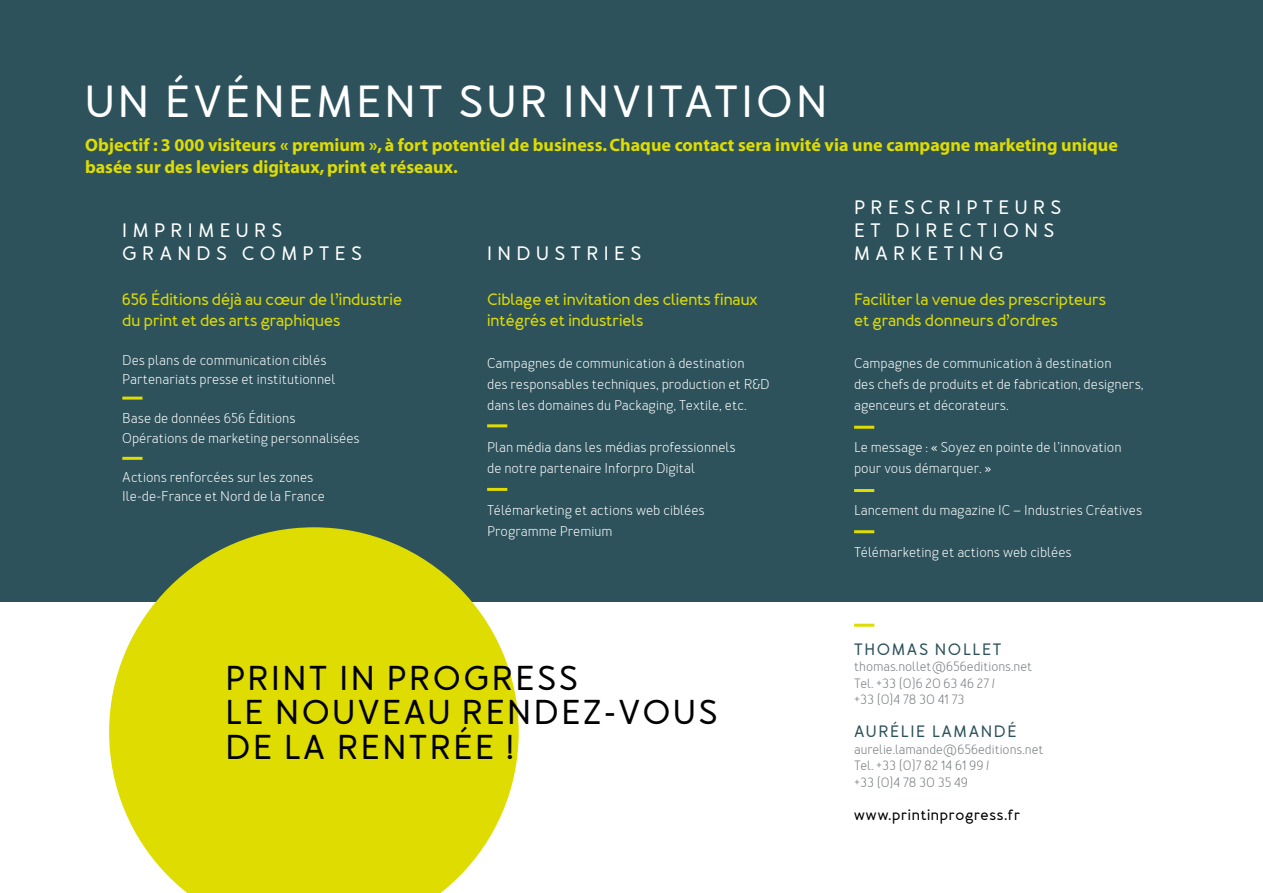
<style>
.page{position:relative;width:1263px;height:893px;background:#fff}
.page>*{position:absolute;margin:0;border:0;box-sizing:border-box;transform-origin:0 0}
.t1{font:700 45px "Merlo Round";letter-spacing:.075em;color:#fff}
.t2{font:700 34.5px/34.5px "Merlo Round";letter-spacing:.075em;color:#000}
.t3{font:700 19.5px/23.4px "Merlo Round";letter-spacing:.28em;color:#fff}
.t4{font:700 18px/21.6px "Myriad";color:#dedc00}
.t5{font:700 16.5px/21px "Merlo Round";color:#dedc00}
.t6{font:700 16.5px "Merlo Round";letter-spacing:.1em;color:#2d525c}
.t7{font:700 15px "Merlo Round";letter-spacing:.05em;color:#000}
.t8{font:14.25px/21px "Merlo";color:#fff}
.t9{font:13.5px/16.5px "Merlo";color:#74797c}
</style>
<div class="page">
<div style="left:0;top:0;width:1263px;height:602px;background:#2d525c"></div>
<hr style="left:122px;top:397px;width:21px;height:3px;background:#dedc00">
<hr style="left:122px;top:457px;width:21px;height:3px;background:#dedc00">
<hr style="left:854px;top:426px;width:20px;height:3px;background:#dedc00">
<hr style="left:854px;top:489px;width:20px;height:3px;background:#dedc00">
<hr style="left:854px;top:530px;width:20px;height:3px;background:#dedc00">
<hr style="left:487px;top:424px;width:20px;height:3px;background:#dedc00">
<hr style="left:487px;top:488px;width:20px;height:3px;background:#dedc00">
<svg style="left:109px;top:527px;width:410px;height:366px;fill:#dedc00"></svg>
<hr style="left:854px;top:624px;width:20px;height:3px;background:#dedc00">
<h1 class="t1" style="left:85px;top:74px;width:744px">UN ÉVÉNEMENT SUR INVITATION</h1>
<p class="t4" style="left:85px;top:135px;width:1034px">Objectif : 3 000 visiteurs « premium », à fort potentiel de business. Chaque contact sera invité via une campagne marketing unique basée sur des leviers digitaux, print et réseaux.</p>
<h3 class="t3" style="left:122px;top:220px;width:241px">IMPRIMEURS<br>GRANDS COMPTES</h3>
<p class="t5" style="left:122px;top:289px;width:281px">656 Éditions déjà au cœur de l’industrie du print et des arts graphiques</p>
<p class="t8" style="left:122px;top:350px;width:215px;line-height:19.5px">Des plans de communication ciblés<br>Partenariats presse et institutionnel</p>
<p class="t8" style="left:122px;top:409px;width:239px;line-height:19.5px">Base de données 656 Éditions<br>Opérations de marketing personnalisées</p>
<p class="t8" style="left:122px;top:467px;width:204px;line-height:19.5px">Actions renforcées sur les zones<br>Ile-de-France et Nord de la France</p>
<h3 class="t3" style="left:487px;top:243px;width:156px">INDUSTRIES</h3>
<p class="t5" style="left:487px;top:289px;width:272px">Ciblage et invitation des clients finaux intégrés et industriels</p>
<p class="t8" style="left:487px;top:352px;width:284px">Campagnes de communication à destination<br>des responsables techniques, production et R&amp;D dans les domaines du Packaging, Textile, etc.</p>
<p class="t8" style="left:487px;top:436px;width:250px">Plan média dans les médias professionnels de notre partenaire Inforpro Digital</p>
<p class="t8" style="left:487px;top:499px;width:219px">Télémarketing et actions web ciblées<br>Programme Premium</p>
<h2 class="t2" style="left:225px;top:663px;width:494px">PRINT IN PROGRESS<br>LE NOUVEAU RENDEZ-VOUS<br>DE LA RENTRÉE !</h2>
<h3 class="t3" style="left:854px;top:196px;width:209px">PRESCRIPTEURS<br>ET DIRECTIONS<br>MARKETING</h3>
<p class="t5" style="left:854px;top:289px;width:253px">Faciliter la venue des prescripteurs et grands donneurs d’ordres</p>
<p class="t8" style="left:854px;top:352px;width:291px">Campagnes de communication à destination<br>des chefs de produits et de fabrication, designers, agenceurs et décorateurs.</p>
<p class="t8" style="left:854px;top:436px;width:269px">Le message : « Soyez en pointe de l’innovation pour vous démarquer. »</p>
<p class="t8" style="left:854px;top:499px;width:290px">Lancement du magazine IC – Industries Créatives</p>
<p class="t8" style="left:854px;top:541px;width:219px">Télémarketing et actions web ciblées</p>
<p class="t6" style="left:854px;top:639px;width:149px">THOMAS NOLLET</p>
<p class="t9" style="left:854px;top:659px;width:180px">thomas.nollet@656editions.net<br>Tel. +33 (0)6 20 63 46 27 /<br>+33 (0)4 78 30 41 73</p>
<p class="t6" style="left:854px;top:722px;width:164px">AURÉLIE LAMANDÉ</p>
<p class="t9" style="left:854px;top:741px;width:191px">aurelie.lamande@656editions.net<br>Tel. +33 (0)7 82 14 61 99 /<br>+33 (0)4 78 30 35 49</p>
<p class="t7" style="left:854px;top:805px;width:168px">www.printinprogress.fr</p>
</div>
